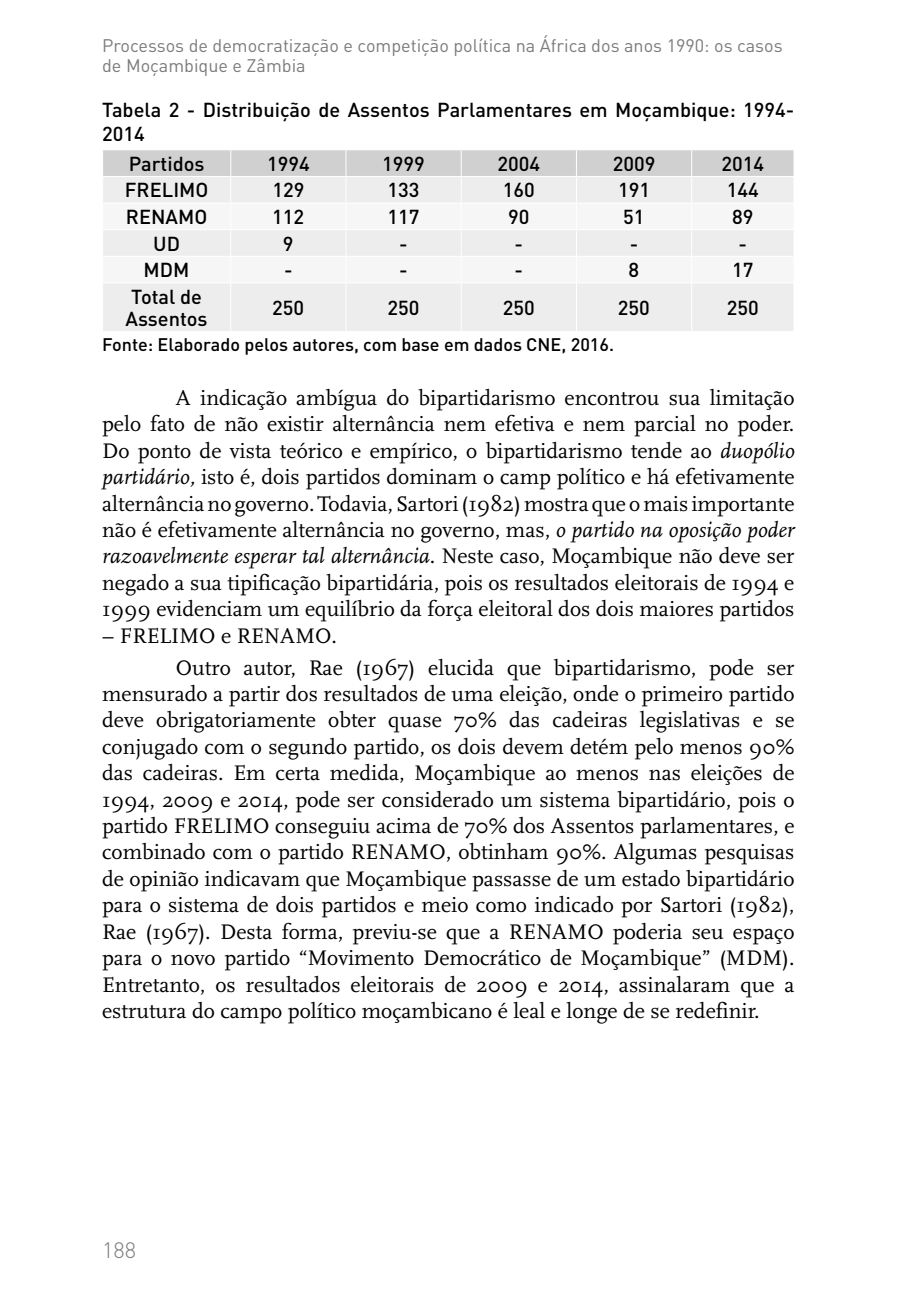
<style>
.page{position:relative;width:908px;height:1304px;background:#fff}
.page>*{position:absolute;margin:0;border:0;box-sizing:border-box;transform-origin:0 0}
.t1{font:22px/26.4px "Scala";color:#000;text-align:justify}
.t2{font:300 22px "DIN Pro";color:#7c7b7b}
.t3{font:500 20px/24px "DIN Pro";color:#000}
.t4{font:18px/20px "DIN Pro";color:#7c7b7b}
.t5{font:500 18px "DIN Pro";color:#000}
.s1{font-style:italic}
</style>
<div class="page">
<div style="left:103px;top:283px;width:690px;height:48px;background:#ededed"></div>
<hr style="left:230px;top:283px;width:1px;height:48px;background:#fff">
<hr style="left:345px;top:283px;width:1px;height:48px;background:#fff">
<hr style="left:460px;top:283px;width:1px;height:48px;background:#fff">
<hr style="left:575px;top:283px;width:1px;height:48px;background:#fff">
<hr style="left:690px;top:283px;width:1px;height:48px;background:#fff">
<svg style="left:103px;top:150px;width:691px;height:106px"></svg>
<p class="t4" style="left:102px;top:35px;width:681px">Processos de democratização e competição política na África dos anos 1990: os casos de Moçambique e Zâmbia</p>
<p class="t3" style="left:102px;top:97px;width:693px">Tabela 2 - Distribuição de Assentos Parlamentares em Moçambique: 1994-<br>2014</p>
<p class="t3" style="left:129px;top:151px;width:77px">Partidos</p>
<p class="t3" style="left:267px;top:151px;width:44px">1994</p>
<p class="t3" style="left:382px;top:151px;width:44px">1999</p>
<p class="t3" style="left:497px;top:151px;width:44px">2004</p>
<p class="t3" style="left:612px;top:151px;width:44px">2009</p>
<p class="t3" style="left:721px;top:151px;width:44px">2014</p>
<p class="t3" style="left:125px;top:177px;width:85px">FRELIMO</p>
<p class="t3" style="left:272px;top:177px;width:33px">129</p>
<p class="t3" style="left:387px;top:177px;width:33px">133</p>
<p class="t3" style="left:502px;top:177px;width:33px">160</p>
<p class="t3" style="left:617px;top:177px;width:33px">191</p>
<p class="t3" style="left:726px;top:177px;width:33px">144</p>
<p class="t3" style="left:126px;top:204px;width:83px">RENAMO</p>
<p class="t3" style="left:272px;top:204px;width:33px">112</p>
<p class="t3" style="left:387px;top:204px;width:33px">117</p>
<p class="t3" style="left:508px;top:204px;width:23px">90</p>
<p class="t3" style="left:623px;top:204px;width:23px">51</p>
<p class="t3" style="left:731px;top:204px;width:23px">89</p>
<p class="t3" style="left:153px;top:231px;width:28px">UD</p>
<p class="t3" style="left:283px;top:231px;width:12px">9</p>
<p class="t3" style="left:399px;top:231px;width:10px">-</p>
<p class="t3" style="left:514px;top:231px;width:10px">-</p>
<p class="t3" style="left:629px;top:231px;width:10px">-</p>
<p class="t3" style="left:738px;top:231px;width:10px">-</p>
<p class="t3" style="left:144px;top:257px;width:47px">MDM</p>
<p class="t3" style="left:284px;top:257px;width:10px">-</p>
<p class="t3" style="left:399px;top:257px;width:10px">-</p>
<p class="t3" style="left:514px;top:257px;width:10px">-</p>
<p class="t3" style="left:628px;top:257px;width:12px">8</p>
<p class="t3" style="left:731px;top:257px;width:23px">17</p>
<p class="t3" style="left:125px;top:285px;width:83px;line-height:22px">Total de<br>Assentos</p>
<p class="t3" style="left:272px;top:295px;width:33px">250</p>
<p class="t3" style="left:387px;top:295px;width:33px">250</p>
<p class="t3" style="left:502px;top:295px;width:33px">250</p>
<p class="t3" style="left:617px;top:295px;width:33px">250</p>
<p class="t3" style="left:726px;top:295px;width:33px">250</p>
<p class="t5" style="left:102px;top:333px;width:513px">Fonte: Elaborado pelos autores, com base em dados CNE, 2016.</p>
<p class="t1" style="left:102px;top:385px;width:693px;text-indent:74px">A indicação ambígua do bipartidarismo encontrou sua limitação pelo fato de não existir alternância nem efetiva e nem parcial no poder.<br>Do ponto de vista teórico e empírico, o bipartidarismo tende ao <span class="s1">duopólio partidário,</span> isto é, dois partidos dominam o camp político e há efetivamente alternância no governo. Todavia, Sartori (1982) mostra que o mais importante não é efetivamente alternância no governo, mas, <span class="s1">o partido na oposição poder razoavelmente esperar tal alternância</span>. Neste caso, Moçambique não deve ser negado a sua tipificação bipartidária, pois os resultados eleitorais de 1994 e 1999 evidenciam um equilíbrio da força eleitoral dos dois maiores partidos</p>
<p class="t1" style="left:176px;top:620px;width:619px;line-height:32px;text-indent:-74px">– FRELIMO e RENAMO.<br>Outro autor, Rae (1967) elucida que bipartidarismo, pode ser</p>
<p class="t1" style="left:102px;top:681px;width:693px">mensurado a partir dos resultados de uma eleição, onde o primeiro partido deve obrigatoriamente obter quase 70% das cadeiras legislativas e se conjugado com o segundo partido, os dois devem detém pelo menos 90% das cadeiras. Em certa medida, Moçambique ao menos nas eleições de 1994, 2009 e 2014, pode ser considerado um sistema bipartidário, pois o partido FRELIMO conseguiu acima de 70% dos Assentos parlamentares, e combinado com o partido RENAMO, obtinham 90%. Algumas pesquisas de opinião indicavam que Moçambique passasse de um estado bipartidário para o sistema de dois partidos e meio como indicado por Sartori (1982), Rae (1967). Desta forma, previu-se que a RENAMO poderia seu espaço para o novo partido “Movimento Democrático de Moçambique” (MDM).<br>Entretanto, os resultados eleitorais de 2009 e 2014, assinalaram que a estrutura do campo político moçambicano é leal e longe de se redefinir.</p>
<p class="t2" style="left:102px;top:1235px;width:35px">188</p>
</div>
